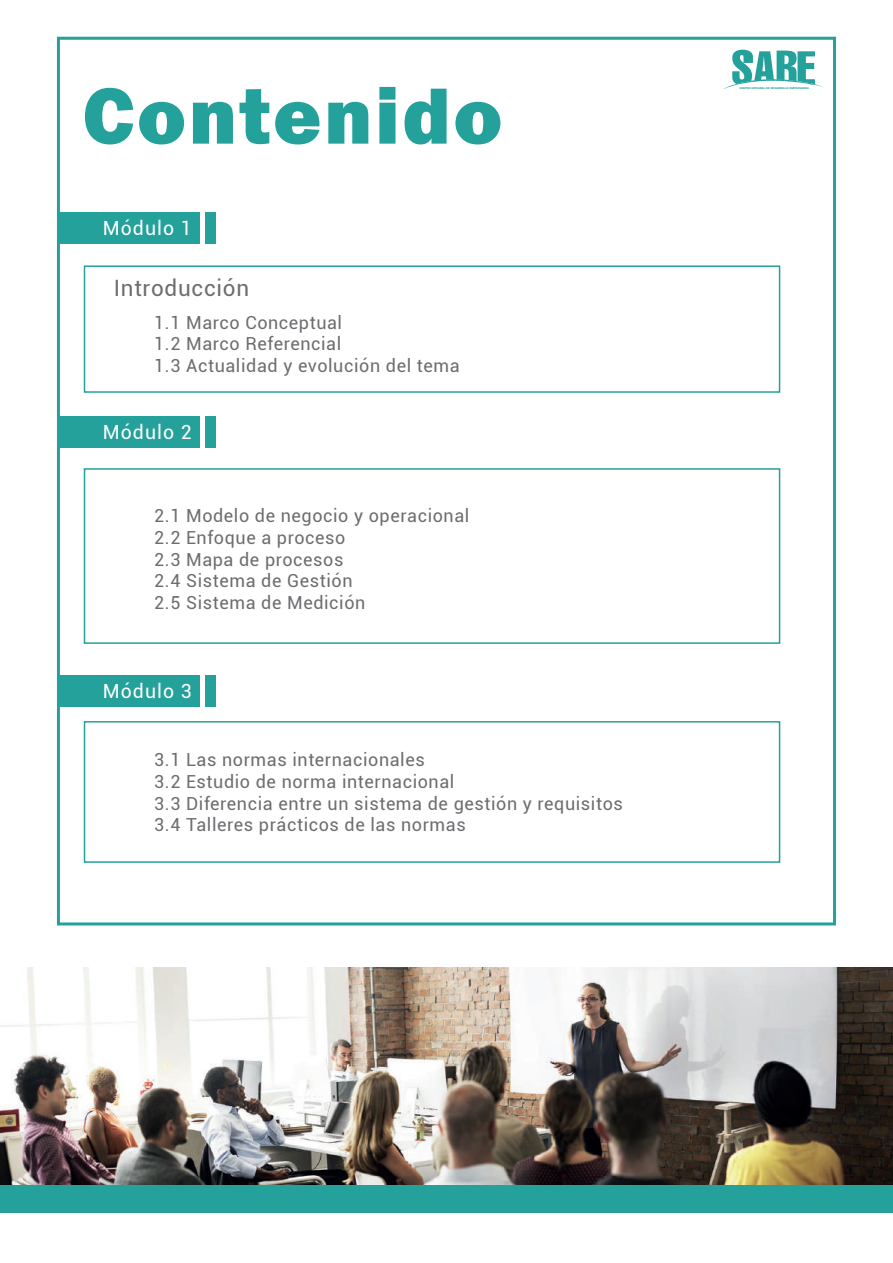
<style>
.page{position:relative;width:893px;height:1263px;background:#fff}
.page>*{position:absolute;margin:0;border:0;box-sizing:border-box;transform-origin:0 0}
.t1{font:800 82.5px "Franklin Gothic";letter-spacing:.03em;color:#24a19b}
.t2{font:22.5px "Roboto";letter-spacing:.03em;color:#6c6d70}
.t3{font:19.5px "Roboto";letter-spacing:.05em;color:#fff}
.t4{font:18px/21.6px "Roboto";letter-spacing:.03em;color:#6c6d70}
.t5{font:700 3.3px "Roboto";color:#24a19b}
</style>
<div class="page">
<svg style="left:723px;top:50px;width:102px;height:39px"></svg>
<img style="left:0;top:967px;width:893px;height:219px">
<div style="left:0;top:1186px;width:893px;height:27px;background:#24a19b"></div>
<div style="left:59px;top:212px;width:156px;height:32px;background:#24a19b"></div>
<hr style="left:200px;top:212px;width:4px;height:32px;background:#fff">
<div style="left:59px;top:416px;width:156px;height:32px;background:#24a19b"></div>
<hr style="left:200px;top:416px;width:4px;height:32px;background:#fff">
<div style="left:84px;top:265px;width:696px;height:128px;border:2px solid #24a19b"></div>
<div style="left:84px;top:468px;width:696px;height:176px;border:2px solid #24a19b"></div>
<div style="left:59px;top:675px;width:156px;height:32px;background:#24a19b"></div>
<hr style="left:200px;top:675px;width:4px;height:32px;background:#fff">
<div style="left:84px;top:721px;width:696px;height:142px;border:2px solid #24a19b"></div>
<h1 class="t1" style="left:83px;top:63px;width:421px">Contenido</h1>
<p class="t3" style="left:103px;top:214px;width:91px">Módulo 1</p>
<p class="t2" style="left:114px;top:272px;width:137px">Introducción</p>
<p class="t4" style="left:154px;top:311px;width:307px">1.1 Marco Conceptual<br>1.2 Marco Referencial<br>1.3 Actualidad y evolución del tema</p>
<p class="t3" style="left:103px;top:419px;width:91px">Módulo 2</p>
<p class="t4" style="left:154px;top:504px;width:317px">2.1 Modelo de negocio y operacional<br>2.2 Enfoque a proceso<br>2.3 Mapa de procesos<br>2.4 Sistema de Gestión<br>2.5 Sistema de Medición</p>
<p class="t3" style="left:103px;top:677px;width:91px">Módulo 3</p>
<p class="t4" style="left:154px;top:749px;width:470px">3.1 Las normas internacionales<br>3.2 Estudio de norma internacional<br>3.3 Diferencia entre un sistema de gestión y requisitos 3.4 Talleres prácticos de las normas</p>
<p class="t5" style="left:739px;top:85px;width:71px">centro integral de desarrollo empresarial</p>
</div>
